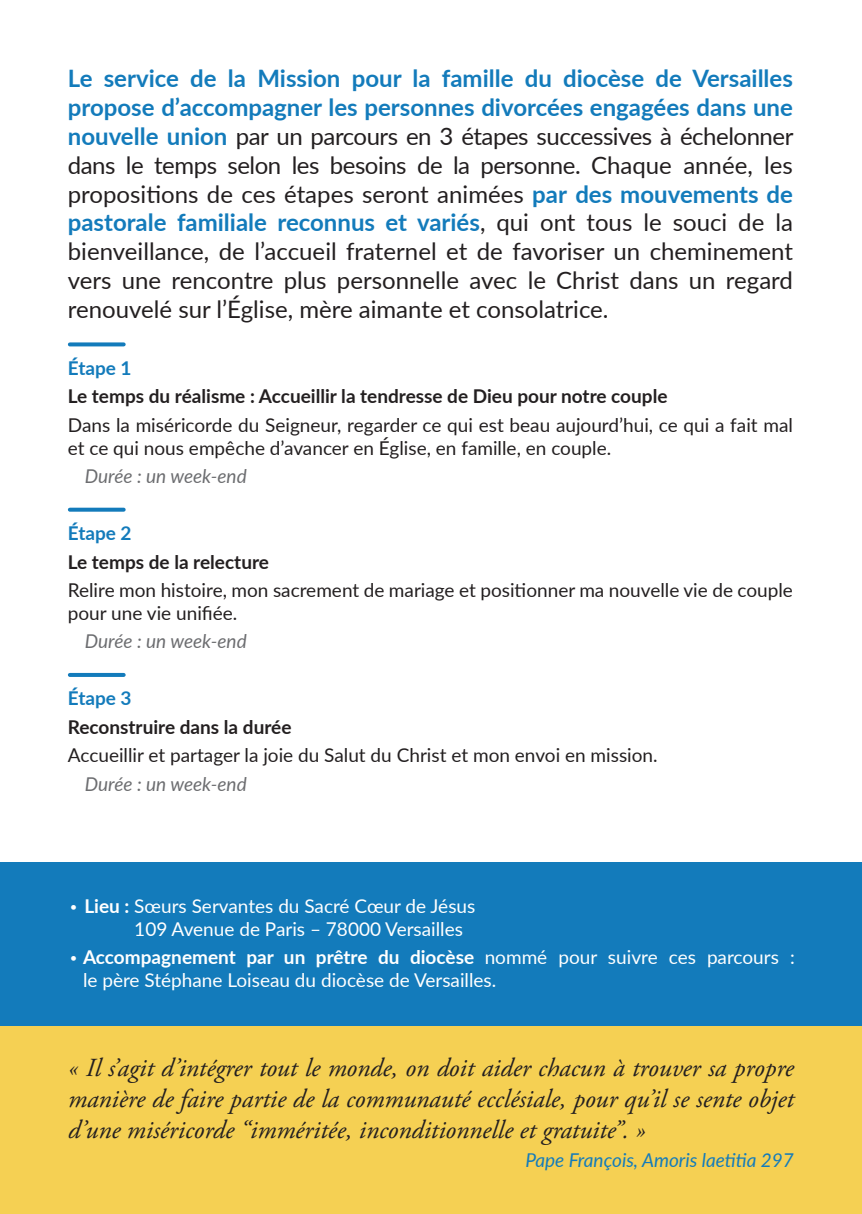
<style>
.page{position:relative;width:862px;height:1214px;background:#fff}
.page>*{position:absolute;margin:0;border:0;box-sizing:border-box;transform-origin:0 0}
.t1{font:italic 26px/31.2px "Adobe Garamond Pro";color:#231f20;text-align:justify}
.t2{font:24px/28.8px "Lato";color:#231f20;text-align:justify}
.t3{font:19px/22.8px "Lato";color:#231f20}
.t4{font:19px/22.8px "Lato";color:#fff}
.t5{font:700 19px "Lato";color:#231f20}
.t6{font:italic 19px "Lato";color:#6c6d70}
.t7{font:italic 19px "Lato";color:#137bbb}
.t8{font:700 19px "Lato";color:#137bbb}
.s1{font-weight:700;color:#137bbb}
.s2{font-weight:100}
.s3{font-weight:700}
</style>
<div class="page">
<div style="left:0;top:862px;width:862px;height:229px;background:#137bbb"></div>
<div style="left:0;top:1026px;width:862px;height:187px;background:#f5d053"></div>
<svg style="left:70px;top:342px;width:54px;height:4px"></svg>
<svg style="left:70px;top:507px;width:54px;height:4px"></svg>
<hr style="left:70px;top:673px;width:54px;height:4px;background:#137bbb">
<p class="t2" style="left:68px;top:63px;width:727px"><span class="s1">Le service de la Mission pour la famille du diocèse de Versailles propose d’accompagner les personnes divorcées engagées dans une nouvelle union</span> par un parcours en 3 étapes successives à échelonner dans le temps selon les besoins de la personne. Chaque année, les propositions de ces étapes seront animées <span class="s1">par des mouvements de pastorale familiale reconnus et variés</span>, qui ont tous le souci de la bienveillance, de l’accueil fraternel et de favoriser un cheminement vers une rencontre plus personnelle avec le Christ dans un regard renouvelé sur l’Église, mère aimante et consolatrice.</p>
<p class="t8" style="left:68px;top:354px;width:65px">Étape 1</p>
<p class="t5" style="left:68px;top:382px;width:601px">Le temps du réalisme : Accueillir la tendresse de Dieu pour notre couple</p>
<p class="t3" style="left:68px;top:413px;width:726px">Dans la miséricorde du Seigneur, regarder ce qui est beau aujourd’hui, ce qui a fait mal et ce qui nous empêche d’avancer en Église, en famille, en couple.</p>
<p class="t6" style="left:85px;top:462px;width:163px">Durée : un week-end</p>
<p class="t8" style="left:68px;top:519px;width:65px">Étape 2</p>
<p class="t5" style="left:68px;top:547px;width:203px">Le temps de la relecture</p>
<p class="t3" style="left:68px;top:578px;width:726px">Relire mon histoire, mon sacrement de mariage et positionner ma nouvelle vie de couple pour une vie unifiée.</p>
<p class="t6" style="left:85px;top:628px;width:163px">Durée : un week-end</p>
<p class="t8" style="left:68px;top:684px;width:65px">Étape 3</p>
<p class="t5" style="left:68px;top:713px;width:225px">Reconstruire dans la durée</p>
<p class="t3" style="left:68px;top:743px;width:591px">Accueillir et partager la joie du Salut du Christ et mon envoi en mission.</p>
<p class="t6" style="left:85px;top:770px;width:163px">Durée : un week-end</p>
<p class="t4" style="left:134px;top:893px;width:342px;text-indent:-66px"><span class="s2">•</span> <span class="s3">Lieu :</span> Sœurs Servantes du Sacré Cœur de Jésus<br>109 Avenue de Paris – 78000 Versailles</p>
<p class="t4" style="left:83px;top:944px;width:713px;text-indent:-15px"><span class="s2">•</span> <span class="s3">Accompagnement par un prêtre du diocèse</span> nommé pour suivre ces parcours : le père Stéphane Loiseau du diocèse de Versailles.</p>
<p class="t1" style="left:68px;top:1052px;width:727px">« Il s’agit d’intégrer tout le monde, on doit aider chacun à trouver sa propre manière de faire partie de la communauté ecclésiale, pour qu’il se sente objet d’une miséricorde ‘‘imméritée, inconditionnelle et gratuite’’. »</p>
<p class="t7" style="left:525px;top:1145px;width:270px">Pape François, Amoris laetitia 297</p>
</div>
